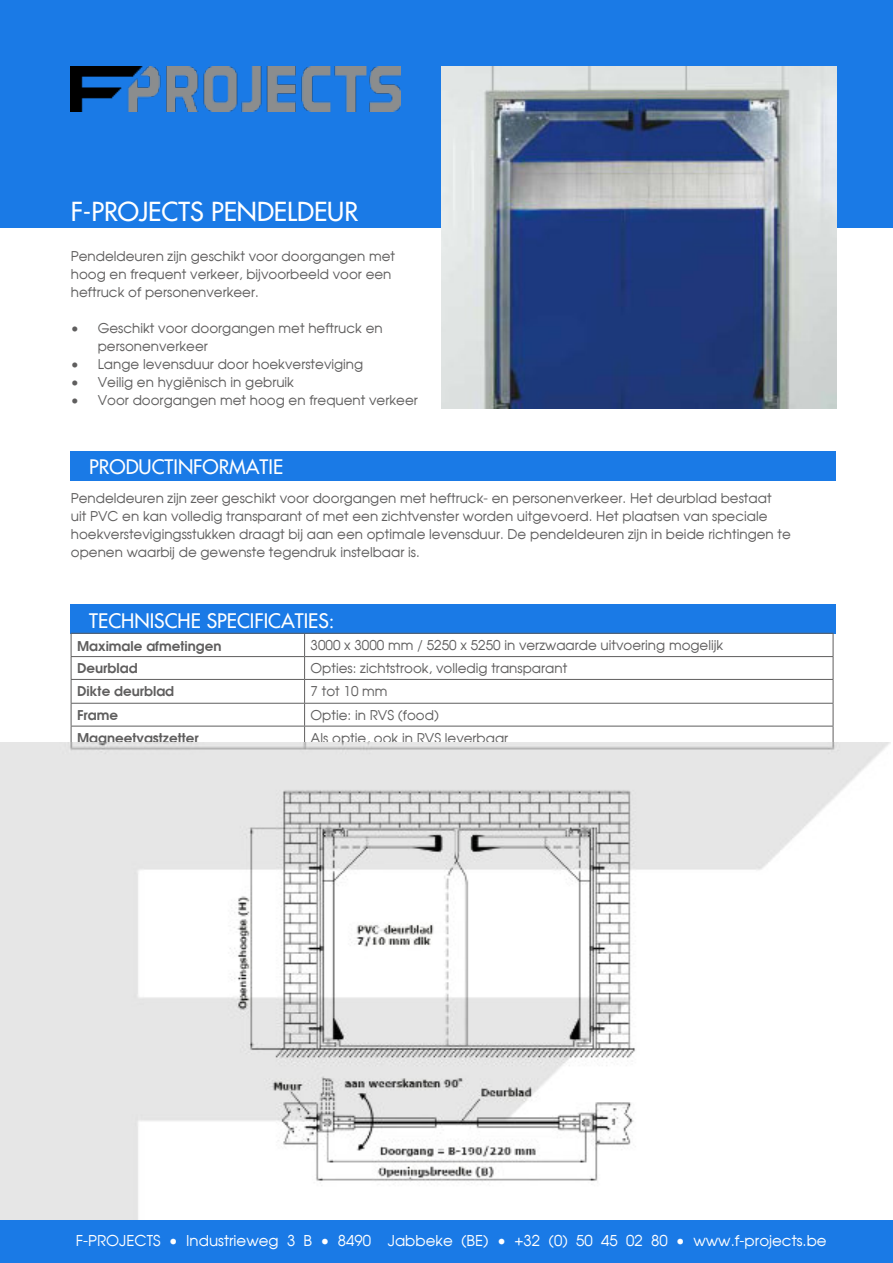
<style>
.page{position:relative;width:893px;height:1263px;background:#fff}
.page>*{position:absolute;margin:0;border:0;box-sizing:border-box;transform-origin:0 0}
.t1{font:500 25.5px "Futura Std";color:#fff}
.t2{font:500 19.5px "Futura Std";color:#fff}
.t3{font:15px "Avant Garde";color:#fff}
.t4{font:13.5px/18px "Avant Garde";color:#5f5e5e}
.t5{font:600 13.5px "Avant Garde";color:#5f5e5e}
.s1{color:#fff}
</style>
<div class="page">
<div style="left:0;top:0;width:893px;height:227px;background:#1a7ae6"></div>
<img style="left:71px;top:67px;width:330px;height:45px">
<img style="left:442px;top:67px;width:394px;height:341px">
<div style="left:71px;top:451px;width:765px;height:29px;background:#1a7ae6"></div>
<div style="left:71px;top:604px;width:765px;height:30px;background:#1a7ae6"></div>
<hr style="left:71px;top:633px;width:234px;height:1px;background:#5f5e5e">
<hr style="left:305px;top:633px;width:528px;height:1px;background:#5f5e5e">
<hr style="left:71px;top:656px;width:234px;height:1px;background:#5f5e5e">
<hr style="left:305px;top:656px;width:528px;height:1px;background:#5f5e5e">
<hr style="left:71px;top:679px;width:234px;height:1px;background:#5f5e5e">
<hr style="left:305px;top:679px;width:528px;height:1px;background:#5f5e5e">
<hr style="left:71px;top:703px;width:234px;height:1px;background:#5f5e5e">
<hr style="left:305px;top:703px;width:528px;height:1px;background:#5f5e5e">
<hr style="left:71px;top:726px;width:234px;height:1px;background:#5f5e5e">
<svg style="left:71px;top:634px;width:1px;height:109px"></svg>
<hr style="left:305px;top:726px;width:528px;height:1px;background:#5f5e5e">
<svg style="left:304px;top:634px;width:1px;height:109px"></svg>
<svg style="left:833px;top:634px;width:1px;height:109px"></svg>
<img style="left:0;top:743px;width:890px;height:477px">
<div style="left:0;top:1220px;width:893px;height:43px;background:#1a7ae6"></div>
<h1 class="t1" style="left:71px;top:200px;width:289px">F-PROJECTS PENDELDEUR</h1>
<p class="t4" style="left:71px;top:248px;width:326px">Pendeldeuren zijn geschikt voor doorgangen met hoog en frequent verkeer, bijvoorbeeld voor een heftruck of personenverkeer.</p>
<p class="t4" style="left:71px;top:320px;width:313px">• Geschikt voor doorgangen met heftruck en</p>
<p class="t4" style="left:71px;top:338px;width:138px"><span class="s1">•</span> personenverkeer</p>
<p class="t4" style="left:71px;top:356px;width:294px">• Lange levensduur door hoekversteviging</p>
<p class="t4" style="left:71px;top:374px;width:225px">• Veilig en hygiënisch in gebruik</p>
<p class="t4" style="left:71px;top:392px;width:348px">• Voor doorgangen met hoog en frequent verkeer</p>
<h2 class="t2" style="left:89px;top:458px;width:195px">PRODUCTINFORMATIE</h2>
<p class="t4" style="left:71px;top:490px;width:721px">Pendeldeuren zijn zeer geschikt voor doorgangen met heftruck- en personenverkeer. Het deurblad bestaat<br>uit PVC en kan volledig transparant of met een zichtvenster worden uitgevoerd. Het plaatsen van speciale hoekverstevigingsstukken draagt bij aan een optimale levensduur. De pendeldeuren zijn in beide richtingen te openen waarbij de gewenste tegendruk instelbaar is.</p>
<h2 class="t2" style="left:89px;top:611px;width:247px">TECHNISCHE SPECIFICATIES:</h2>
<p class="t5" style="left:77px;top:641px;width:146px">Maximale afmetingen</p>
<p class="t4" style="left:311px;top:637px;width:414px">3000 x 3000 mm / 5250 x 5250 in verzwaarde uitvoering mogelijk</p>
<p class="t5" style="left:77px;top:663px;width:62px">Deurblad</p>
<p class="t4" style="left:311px;top:660px;width:258px">Opties: zichtstrook, volledig transparant</p>
<p class="t5" style="left:77px;top:686px;width:99px">Dikte deurblad</p>
<p class="t4" style="left:311px;top:683px;width:78px">7 tot 10 mm</p>
<p class="t5" style="left:77px;top:710px;width:43px">Frame</p>
<p class="t4" style="left:311px;top:707px;width:130px">Optie: in RVS (food)</p>
<p class="t5" style="left:77px;top:733px;width:123px">Magneetvastzetter</p>
<p class="t4" style="left:311px;top:730px;width:199px">Als optie, ook in RVS leverbaar</p>
<p class="t3" style="left:76px;top:1234px;width:752px">F-PROJECTS • Industrieweg 3 B • 8490 Jabbeke (BE) • +32 (0) 50 45 02 80 • www.f-projects.be</p>
</div>
